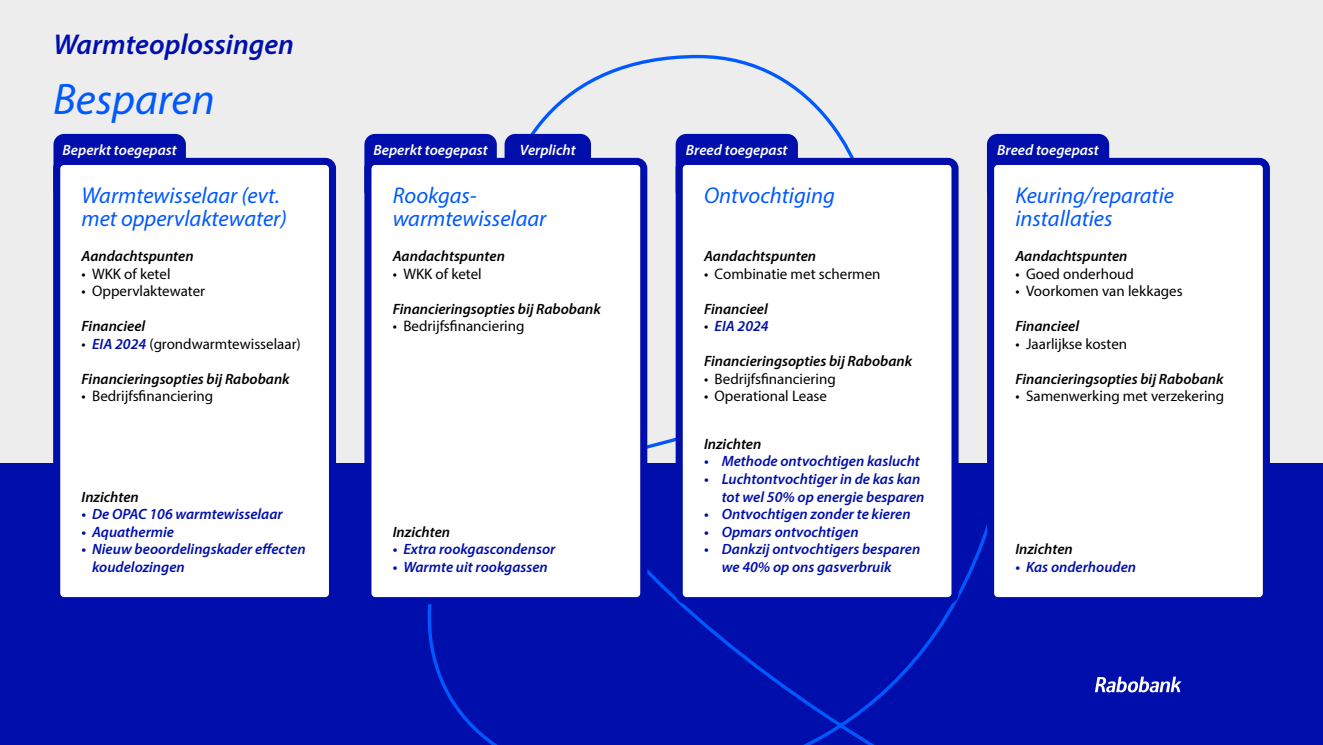
<style>
.page{position:relative;width:1323px;height:745px;background:#fff}
.page>*{position:absolute;margin:0;border:0;box-sizing:border-box;transform-origin:0 0}
.t1{font:italic 43.75px "Myriadfor Rabobank";color:#0059ff}
.t2{font:28.75px "Myriadfor Rabobank S Bd It";color:#000fab}
.t3{font:italic 22.5px/22.5px "Myriadfor Rabobank";color:#0059ff}
.t4{font:15px/17.5px "Myriadfor Rabobank S Bd It";color:#000fab}
.t5{font:15px "Myriadfor Rabobank";color:#000}
.t6{font:15px "Myriadfor Rabobank S Bd It";color:#000}
.t7{font:15px "Myriadfor Rabobank S Bd It";color:#fff}
.s1{font-family:"Myriadfor Rabobank S Bd It";color:#000fab}
.s2{font-family:"Myriadfor Rabobank";color:#000}
</style>
<div class="page">
<div style="left:0;top:0;width:1323px;height:744px;background:#ededee"></div>
<div style="left:0;top:463px;width:1323px;height:281px;background:#000fab"></div>
<svg style="left:426px;top:54px;width:574px;height:690px"></svg>
<div style="left:505px;top:134px;width:86px;height:67px;background:#000fab;border-radius:11px"></div>
<div style="left:676px;top:134px;width:122px;height:67px;background:#000fab;border-radius:11px"></div>
<div style="left:987px;top:134px;width:122px;height:67px;background:#000fab;border-radius:11px"></div>
<div style="left:364px;top:134px;width:133px;height:67px;background:#000fab;border-radius:11px"></div>
<div style="left:53px;top:134px;width:133px;height:67px;background:#000fab;border-radius:11px"></div>
<div style="left:57px;top:161px;width:275px;height:439px;background:#fff;border-radius:7px"></div>
<div style="left:53px;top:158px;width:283px;height:445px;border:7px solid #000fab;border-radius:7px"></div>
<div style="left:368px;top:161px;width:276px;height:439px;background:#fff;border-radius:7px"></div>
<div style="left:364px;top:158px;width:283px;height:445px;border:7px solid #000fab;border-radius:7px"></div>
<div style="left:679px;top:161px;width:276px;height:439px;background:#fff;border-radius:7px"></div>
<div style="left:676px;top:158px;width:282px;height:445px;border:7px solid #000fab;border-radius:7px"></div>
<div style="left:990px;top:161px;width:276px;height:439px;background:#fff;border-radius:7px"></div>
<div style="left:987px;top:158px;width:283px;height:445px;border:7px solid #000fab;border-radius:7px"></div>
<svg style="left:1095px;top:676px;width:86px;height:16px"></svg>
<h2 class="t2" style="left:53px;top:26px;width:242px">Warmteoplossingen</h2>
<h1 class="t1" style="left:53px;top:72px;width:163px">Besparen</h1>
<p class="t7" style="left:63px;top:141px;width:116px">Beperkt toegepast</p>
<p class="t7" style="left:373px;top:141px;width:116px">Beperkt toegepast</p>
<p class="t7" style="left:520px;top:141px;width:57px">Verplicht</p>
<p class="t7" style="left:686px;top:141px;width:103px">Breed toegepast</p>
<p class="t7" style="left:997px;top:141px;width:103px">Breed toegepast</p>
<h3 class="t3" style="left:81px;top:184px;width:207px">Warmtewisselaar (evt. met oppervlaktewater)</h3>
<p class="t6" style="left:81px;top:246px;width:114px">Aandachtspunten</p>
<p class="t5" style="left:81px;top:264px;width:91px">• WKK of ketel</p>
<p class="t5" style="left:81px;top:282px;width:125px">• Oppervlaktewater</p>
<p class="t6" style="left:81px;top:316px;width:65px">Financieel</p>
<p class="t5" style="left:81px;top:334px;width:221px">• <span class="s1">EIA 2024</span> (grondwarmtewisselaar)</p>
<p class="t6" style="left:81px;top:369px;width:210px">Financieringsopties bij Rabobank</p>
<p class="t5" style="left:81px;top:387px;width:133px">• Bedrijfsfinanciering</p>
<p class="t6" style="left:81px;top:486px;width:59px">Inzichten</p>
<p class="t4" style="left:81px;top:504px;width:203px">• De OPAC 106 warmtewisselaar</p>
<p class="t4" style="left:81px;top:522px;width:94px">• Aquathermie</p>
<p class="t4" style="left:92px;top:539px;width:215px;text-indent:-11px">• Nieuw beoordelingskader effecten koudelozingen</p>
<h3 class="t3" style="left:393px;top:184px;width:155px">Rookgas&shy;warmtewisselaar</h3>
<p class="t6" style="left:393px;top:246px;width:114px">Aandachtspunten</p>
<p class="t5" style="left:393px;top:264px;width:91px">• WKK of ketel</p>
<p class="t6" style="left:393px;top:299px;width:210px">Financieringsopties bij Rabobank</p>
<p class="t5" style="left:393px;top:317px;width:133px">• Bedrijfsfinanciering</p>
<p class="t6" style="left:393px;top:521px;width:59px">Inzichten</p>
<p class="t4" style="left:393px;top:539px;width:164px">• Extra rookgascondensor</p>
<p class="t4" style="left:393px;top:557px;width:157px">• Warmte uit rookgassen</p>
<h3 class="t3" style="left:704px;top:184px;width:132px">Ontvochtiging</h3>
<p class="t6" style="left:704px;top:246px;width:114px">Aandachtspunten</p>
<p class="t5" style="left:704px;top:264px;width:178px">• Combinatie met schermen</p>
<p class="t6" style="left:704px;top:299px;width:65px">Financieel</p>
<p class="t4" style="left:704px;top:317px;width:66px"><span class="s2">•</span> EIA 2024</p>
<p class="t6" style="left:704px;top:351px;width:210px">Financieringsopties bij Rabobank</p>
<p class="t5" style="left:704px;top:369px;width:133px">• Bedrijfsfinanciering</p>
<p class="t5" style="left:704px;top:387px;width:125px">• Operational Lease</p>
<p class="t6" style="left:704px;top:434px;width:59px">Inzichten</p>
<p class="t4" style="left:704px;top:452px;width:217px">• Methode ontvochtigen kaslucht</p>
<p class="t4" style="left:704px;top:469px;width:222px;text-align:right">• Luchtontvochtiger in de kas kan tot wel 50% op energie besparen</p>
<p class="t4" style="left:704px;top:504px;width:208px">• Ontvochtigen zonder te kieren</p>
<p class="t4" style="left:704px;top:522px;width:156px">• Opmars ontvochtigen</p>
<p class="t4" style="left:722px;top:539px;width:200px;text-indent:-18px">• Dankzij ontvochtigers besparen we 40% op ons gasverbruik</p>
<h3 class="t3" style="left:1015px;top:184px;width:160px">Keuring/reparatie installaties</h3>
<p class="t6" style="left:1015px;top:246px;width:114px">Aandachtspunten</p>
<p class="t5" style="left:1015px;top:264px;width:120px">• Goed onderhoud</p>
<p class="t5" style="left:1015px;top:282px;width:169px">• Voorkomen van lekkages</p>
<p class="t6" style="left:1015px;top:316px;width:65px">Financieel</p>
<p class="t5" style="left:1015px;top:334px;width:113px">• Jaarlijkse kosten</p>
<p class="t6" style="left:1015px;top:369px;width:210px">Financieringsopties bij Rabobank</p>
<p class="t5" style="left:1015px;top:387px;width:210px">• Samenwerking met verzekering</p>
<p class="t6" style="left:1015px;top:539px;width:59px">Inzichten</p>
<p class="t4" style="left:1015px;top:557px;width:122px">• Kas onderhouden</p>
</div>
